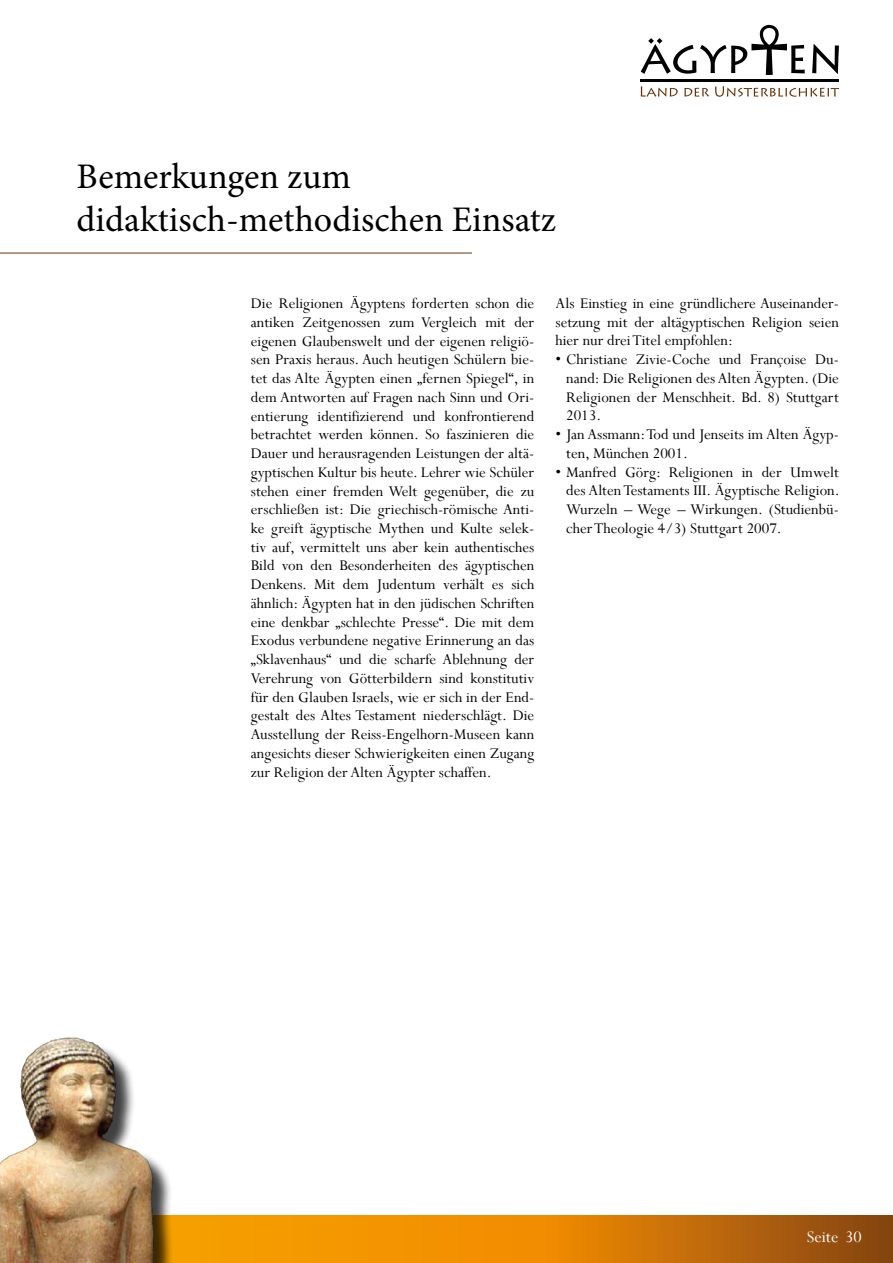
<style>
.page{position:relative;width:893px;height:1263px;background:#fff}
.page>*{position:absolute;margin:0;border:0;box-sizing:border-box;transform-origin:0 0}
.t1{font:36px/43.2px "Minion Pro";color:#000}
.t2{font:18px "Perpetua";color:#fff}
.t3{font:16.5px/18.8px "Perpetua";color:#000;text-align:justify}
</style>
<div class="page">
<svg style="left:641px;top:86px;width:198px;height:11px"></svg>
<hr style="left:641px;top:79px;width:198px;height:2px;background:#000">
<svg style="left:812px;top:44px;width:27px;height:30px"></svg>
<svg style="left:641px;top:25px;width:164px;height:50px"></svg>
<svg style="left:177px;top:1215px;width:716px;height:48px;background:#d87f04"></svg>
<hr style="left:0;top:253px;width:472px;height:1px;background:#683307">
<div style="left:0;top:1040px;width:177px;height:223px;background:#000;opacity:.75"></div>
<img style="left:0;top:1037px;width:159px;height:226px">
<h1 class="t1" style="left:77px;top:155px;width:481px">Bemerkungen zum didaktisch-methodischen Einsatz</h1>
<p class="t3" style="left:251px;top:294px;width:285px">Die Religionen Ägyptens forderten schon die antiken Zeitgenossen zum Vergleich mit der eigenen Glaubenswelt und der eigenen religiö&shy;sen Praxis heraus. Auch heutigen Schülern bie&shy;tet das Alte Ägypten einen „fernen Spiegel“, in dem Antworten auf Fragen nach Sinn und Ori&shy;entierung identifizierend und konfrontierend betrachtet werden können. So faszinieren die Dauer und herausragenden Leistungen der altä&shy;gyptischen Kultur bis heute. Lehrer wie Schüler stehen einer fremden Welt gegenüber, die zu erschließen ist: Die griechisch-römische Anti&shy;ke greift ägyptische Mythen und Kulte selek&shy;tiv auf, vermittelt uns aber kein authentisches Bild von den Besonderheiten des ägyptischen Denkens. Mit dem Judentum verhält es sich ähnlich: Ägypten hat in den jüdischen Schriften eine denkbar „schlechte Presse“. Die mit dem Exodus verbundene negative Erinnerung an das „Sklavenhaus“ und die scharfe Ablehnung der Verehrung von Götterbildern sind konstitutiv für den Glauben Israels, wie er sich in der End&shy;gestalt des Altes Testament niederschlägt. Die Ausstellung der Reiss-Engelhorn-Museen kann angesichts dieser Schwierigkeiten einen Zugang zur Religion der Alten Ägypter schaffen.</p>
<p class="t3" style="left:556px;top:293px;width:285px">Als Einstieg in eine gründlichere Auseinander&shy;setzung mit der altägyptischen Religion seien hier nur drei Titel empfohlen:</p>
<p class="t3" style="left:566px;top:350px;width:274px;text-indent:-11px">• Christiane Zivie-Coche und Françoise Du&shy;nand: Die Religionen des Alten Ägypten. (Die Religionen der Menschheit. Bd. 8) Stuttgart 2013.</p>
<p class="t3" style="left:566px;top:425px;width:274px;text-indent:-11px">• Jan Assmann: Tod und Jenseits im Alten Ägyp&shy;ten, München 2001.</p>
<p class="t3" style="left:566px;top:462px;width:275px;text-indent:-11px">• Manfred Görg: Religionen in der Umwelt des Alten Testaments III. Ägyptische Religion.<br>Wurzeln – Wege – Wirkungen. (Studienbü&shy;cher Theologie 4/3) Stuttgart 2007.</p>
<p class="t2" style="left:807px;top:1226px;width:56px">Seite 30</p>
</div>
